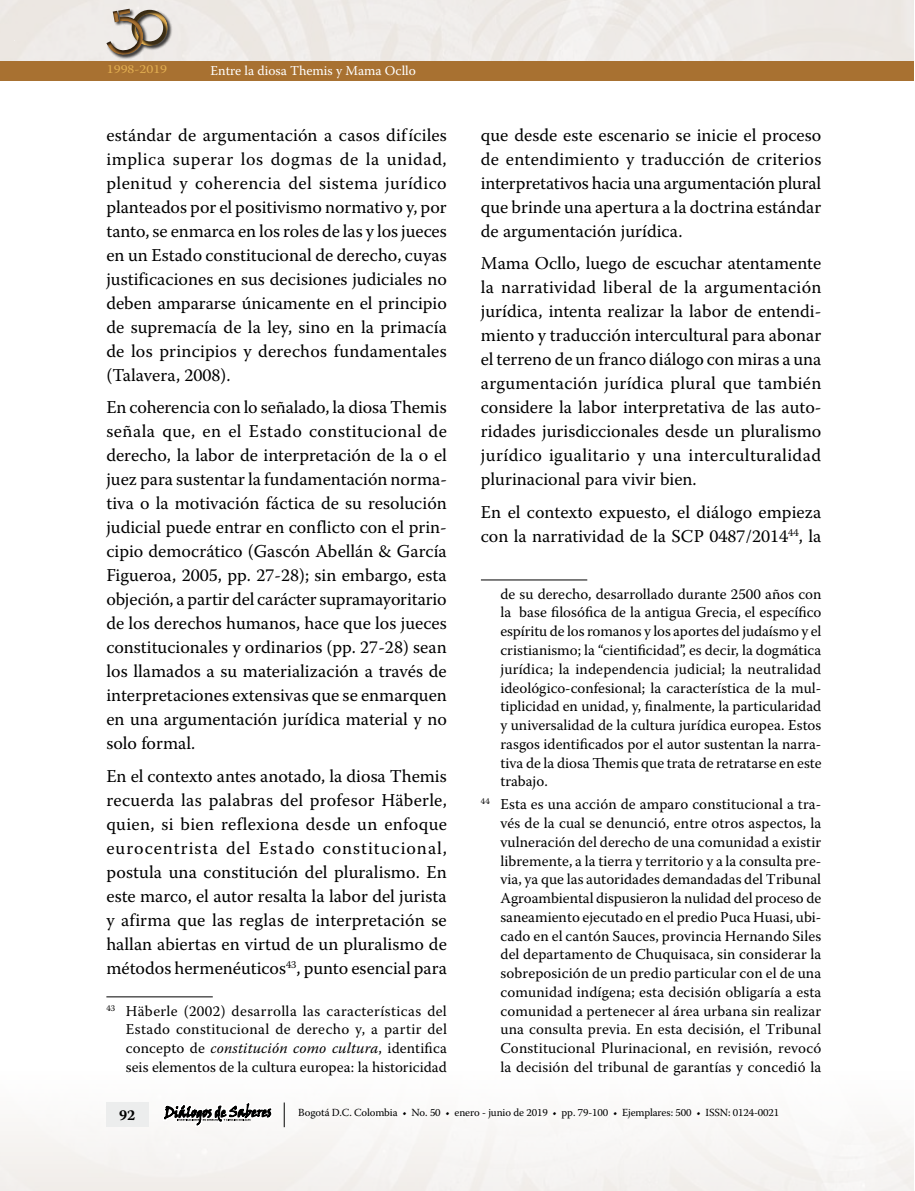
<style>
.page{position:relative;width:915px;height:1191px;background:#fff}
.page>*{position:absolute;margin:0;border:0;box-sizing:border-box;transform-origin:0 0}
.t1{font:18px/24px "Warnock Pro";color:#000;text-align:justify}
.t2{font:15px/18.8px "Warnock Pro";letter-spacing:.005em;color:#000;text-align:justify}
.t3{font:700 15px "Warnock Pro";color:#000}
.t4{font:13.5px "Warnock Pro";color:#fff}
.t5{font:12.15px "Warnock Pro";color:#e2ae51;scale:1.13 1}
.t6{font:10.8px "Warnock Pro";letter-spacing:-.01em;color:#000}
.s1{font-style:italic}
</style>
<div class="page">
<div style="left:0;top:61px;width:913px;height:19px;background:#a87131"></div>
<div style="left:107px;top:9px;width:65px;height:50px;background:#000;opacity:.75"></div>
<div style="left:131px;top:8px;width:39px;height:39px;background:#000;opacity:.75"></div>
<div style="left:105px;top:6px;width:39px;height:49px;background:#000;opacity:.75"></div>
<div style="left:106px;top:1102px;width:43px;height:24px;background:#eceded"></div>
<svg style="left:163px;top:1102px;width:109px;height:25px"></svg>
<svg style="left:284px;top:1102px;width:1px;height:25px"></svg>
<hr style="left:106px;top:996px;width:107px;height:1px;background:#000">
<hr style="left:480px;top:579px;width:107px;height:1px;background:#000">
<p class="t5" style="left:107px;top:62px;width:55px">1998-2019</p>
<p class="t4" style="left:210px;top:62px;width:206px">Entre la diosa Themis y Mama Ocllo</p>
<p class="t1" style="left:106px;top:123px;width:342px">estándar de argumentación a casos difíciles implica superar los dogmas de la unidad, plenitud y coherencia del sistema jurídico planteados por el positivismo normativo y, por tanto, se enmarca en los roles de las y los jueces en un Estado constitucional de derecho, cuyas justificaciones en sus decisiones judiciales no deben ampararse únicamente en el principio de supremacía de la ley, sino en la primacía de los principios y derechos fundamentales (Talavera, 2008).</p>
<p class="t1" style="left:106px;top:395px;width:342px">En coherencia con lo señalado, la diosa Themis señala que, en el Estado constitucional de derecho, la labor de interpretación de la o el juez para sustentar la fundamentación norma&shy;tiva o la motivación fáctica de su resolución judicial puede entrar en conflicto con el prin&shy;cipio democrático (Gascón Abellán &amp; García Figueroa, 2005, pp. 27-28); sin embargo, esta objeción, a partir del carácter supramayoritario de los derechos humanos, hace que los jueces constitucionales y ordinarios (pp. 27-28) sean los llamados a su materialización a través de interpretaciones extensivas que se enmarquen en una argumentación jurídica material y no solo formal.</p>
<p class="t1" style="left:106px;top:763px;width:342px">En el contexto antes anotado, la diosa Themis recuerda las palabras del profesor Häberle, quien, si bien reflexiona desde un enfoque eurocentrista del Estado constitucional, postula una constitución del pluralismo. En este marco, el autor resalta la labor del jurista y afirma que las reglas de interpretación se hallan abiertas en virtud de un pluralismo de métodos hermenéuticos<sup>43</sup>, punto esencial para</p>
<p class="t2" style="left:126px;top:1001px;width:322px;text-indent:-20px"><sup>43</sup> Häberle (2002) desarrolla las características del Estado constitucional de derecho y, a partir del concepto de <span class="s1">constitución como cultura</span>, identifica seis elementos de la cultura europea: la historicidad</p>
<p class="t1" style="left:480px;top:123px;width:342px">que desde este escenario se inicie el proceso de entendimiento y traducción de criterios interpretativos hacia una argumentación plural que brinde una apertura a la doctrina estándar de argumentación jurídica.</p>
<p class="t1" style="left:480px;top:251px;width:342px">Mama Ocllo, luego de escuchar atentamente la narratividad liberal de la argumentación jurídica, intenta realizar la labor de entendi&shy;miento y traducción intercultural para abonar el terreno de un franco diálogo con miras a una argumentación jurídica plural que también considere la labor interpretativa de las auto&shy;ridades jurisdiccionales desde un pluralismo jurídico igualitario y una interculturalidad plurinacional para vivir bien.</p>
<p class="t1" style="left:480px;top:500px;width:342px">En el contexto expuesto, el diálogo empieza con la narratividad de la SCP 0487/2014<sup>44</sup>, la</p>
<p class="t2" style="left:500px;top:584px;width:322px">de su derecho, desarrollado durante 2500 años con la base filosófica de la antigua Grecia, el específico espíritu de los romanos y los aportes del judaísmo y el cristianismo; la “cientificidad”, es decir, la dogmática jurídica; la independencia judicial; la neutralidad ideológico-confesional; la característica de la mul&shy;tiplicidad en unidad, y, finalmente, la particularidad y universalidad de la cultura jurídica europea. Estos rasgos identificados por el autor sustentan la narra&shy;tiva de la diosa Themis que trata de retratarse en este trabajo.</p>
<p class="t2" style="left:500px;top:794px;width:322px;text-indent:-20px"><sup>44</sup> Esta es una acción de amparo constitucional a tra&shy;vés de la cual se denunció, entre otros aspectos, la vulneración del derecho de una comunidad a existir libremente, a la tierra y territorio y a la consulta pre&shy;via, ya que las autoridades demandadas del Tribunal Agroambiental dispusieron la nulidad del proceso de saneamiento ejecutado en el predio Puca Huasi, ubi&shy;cado en el cantón Sauces, provincia Hernando Siles del departamento de Chuquisaca, sin considerar la sobreposición de un predio particular con el de una comunidad indígena; esta decisión obligaría a esta comunidad a pertenecer al área urbana sin realizar una consulta previa. En esta decisión, el Tribunal Constitucional Plurinacional, en revisión, revocó la decisión del tribunal de garantías y concedió la</p>
<p class="t3" style="left:119px;top:1106px;width:18px">92</p>
<p class="t6" style="left:298px;top:1106px;width:482px">Bogotá D.C. Colombia • No. 50 • enero - junio de 2019 • pp. 79-100 • Ejemplares: 500 • ISSN: 0124-0021</p>
</div>
